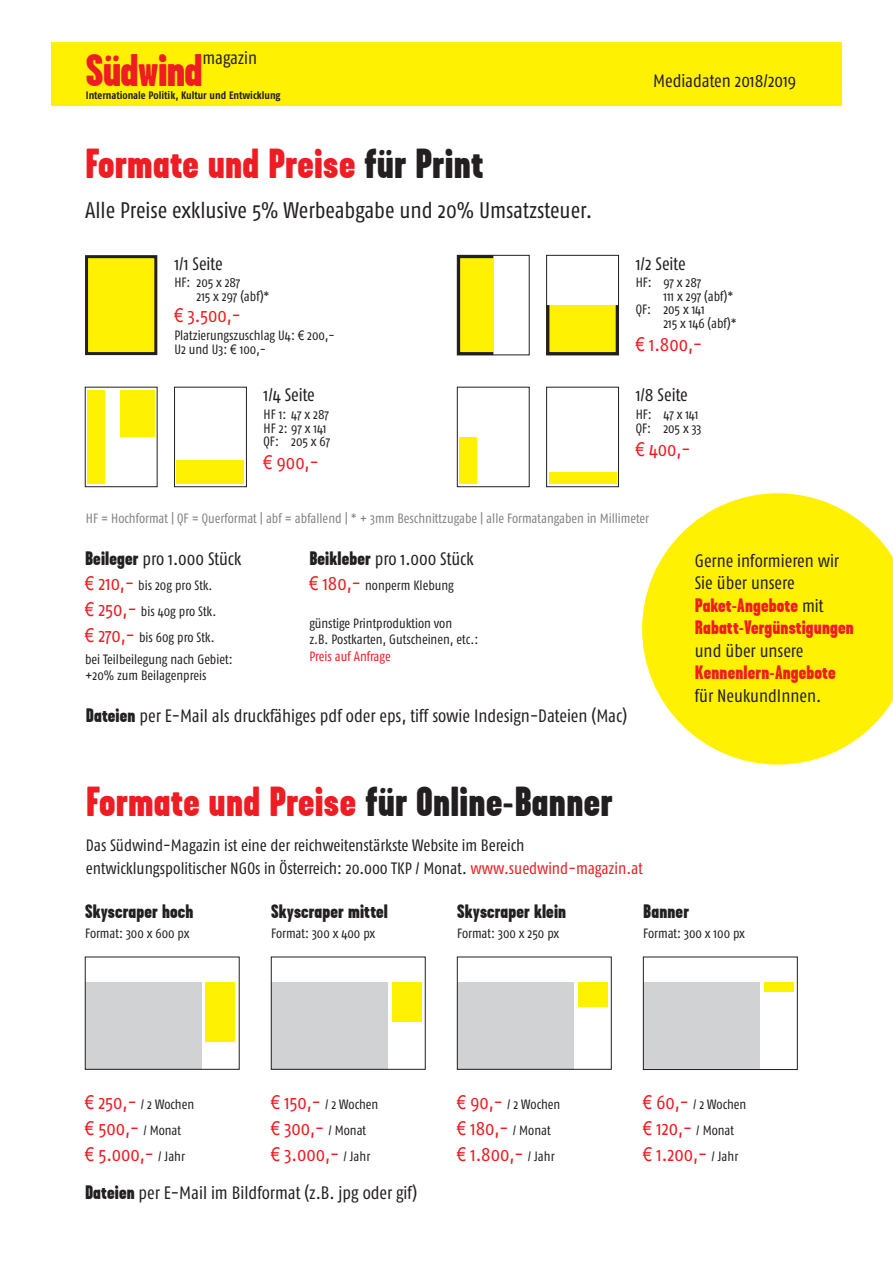
<style>
.page{position:relative;width:893px;height:1263px;background:#fff}
.page>*{position:absolute;margin:0;border:0;box-sizing:border-box;transform-origin:0 0}
.t1{font:900 45.6px "Garage Gothic";letter-spacing:-.02em;color:#ee1d23}
.t2{font:900 42px "Garage Gothic";letter-spacing:.005em;color:#ee1d23}
.t3{font:22.5px "Fago Co";color:#231f20}
.t4{font:19.5px "Fago Co";color:#ee1d23}
.t5{font:900 19.5px/22.5px "Garage Gothic";letter-spacing:.005em;color:#ee1d23}
.t6{font:900 19.5px "Garage Gothic";letter-spacing:.005em;color:#231f20}
.t7{font:18px/22.5px "Fago Co";color:#231f20}
.t8{font:17.85px "Fago Co";letter-spacing:-.01em;color:#231f20}
.t9{font:16.5px/22.5px "Fago Co";color:#231f20}
.t10{font:13.5px/26.1px "Fago Co";color:#231f20}
.t11{font:13.5px "Fago Co";color:#808285}
.t12{font:13.5px "Fago Co";color:#ee1d23}
.t13{font:700 10.8px "Fago Co";letter-spacing:-.005em;color:#231f20}
.s1{color:#231f20}
.s2{font-family:"Arial Narrow"}
.s3{font-family:"Garage Gothic";font-weight:900;font-size:19.5px}
.s4{font-family:"Arial Narrow";font-size:19.5px;color:#ee1d23}
.s5{font-size:19.5px;color:#ee1d23}
.s6{font-family:"Fago Co";font-weight:400;font-size:18px;color:#231f20}
.s7{color:#ee1d23}
.s8{font-size:13.5px;color:#231f20}
</style>
<div class="page">
<div style="left:51px;top:43px;width:791px;height:63px;background:#fff101"></div>
<svg style="left:85px;top:255px;width:73px;height:101px;background:#e1d40a"></svg>
<svg style="left:461px;top:255px;width:69px;height:100px"></svg>
<div style="left:457px;top:255px;width:38px;height:100px;border:3px solid #231f20"></div>
<svg style="left:546px;top:255px;width:73px;height:96px"></svg>
<div style="left:546px;top:304px;width:73px;height:51px;border:3px solid #231f20"></div>
<svg style="left:85px;top:387px;width:73px;height:100px"></svg>
<div style="left:87px;top:390px;width:17px;height:94px;background:#fff101"></div>
<div style="left:121px;top:390px;width:34px;height:47px;background:#fff101"></div>
<svg style="left:174px;top:387px;width:73px;height:100px"></svg>
<div style="left:177px;top:460px;width:67px;height:24px;background:#fff101"></div>
<svg style="left:457px;top:387px;width:73px;height:100px"></svg>
<div style="left:459px;top:437px;width:17px;height:47px;background:#fff101"></div>
<svg style="left:546px;top:387px;width:73px;height:100px"></svg>
<div style="left:549px;top:472px;width:67px;height:12px;background:#fff101"></div>
<svg style="left:642px;top:493px;width:251px;height:272px;fill:#fff101"></svg>
<svg style="left:85px;top:957px;width:155px;height:113px"></svg>
<svg style="left:271px;top:957px;width:155px;height:113px"></svg>
<svg style="left:457px;top:957px;width:155px;height:113px"></svg>
<svg style="left:643px;top:957px;width:155px;height:113px"></svg>
<h1 class="t1" style="left:86px;top:46px;width:118px">Südwind</h1>
<h3 class="t8" style="left:203px;top:48px;width:56px">magazin</h3>
<p class="t13" style="left:86px;top:89px;width:196px">Internationale Politik, Kultur und Entwicklung</p>
<h2 class="t2" style="left:85px;top:141px;width:400px">Formate und Preise <span class="s1">für Print</span></h2>
<h3 class="t3" style="left:85px;top:197px;width:509px">Alle Preise exklusive 5% Werbeabgabe und 20% Umsatzsteuer.</h3>
<h3 class="t7" style="left:174px;top:252px;width:50px">1/1 Seite</h3>
<p class="t10" style="left:196px;top:276px;width:74px;line-height:13.5px;text-indent:-22px">HF: 205 x 287<br>215 x 297 (abf)*</p>
<h3 class="t4" style="left:174px;top:304px;width:68px"><span class="s2">€</span> 3.500,-</h3>
<p class="t10" style="left:174px;top:329px;width:162px;line-height:13.5px">Platzierungszuschlag U4: <span class="s2">€</span> 200,-<br>U2 und U3: <span class="s2">€</span> 100,-</p>
<h3 class="t7" style="left:264px;top:384px;width:53px">1/4 Seite</h3>
<p class="t10" style="left:264px;top:408px;width:68px;line-height:13.5px">HF 1: 47 x 287<br>HF 2: 97 x 141<br>QF: 205 x 67</p>
<h3 class="t4" style="left:264px;top:451px;width:57px"><span class="s2">€</span> 900,-</h3>
<h3 class="t7" style="left:653px;top:69px;width:145px">Mediadaten 2018/2019</h3>
<h3 class="t7" style="left:636px;top:252px;width:51px">1/2 Seite</h3>
<p class="t10" style="left:636px;top:269px;width:67px">HF: 97 x 287</p>
<p class="t10" style="left:663px;top:283px;width:71px">111 x 297 (abf)*</p>
<p class="t10" style="left:636px;top:296px;width:70px">QF: 205 x 141</p>
<p class="t10" style="left:663px;top:310px;width:75px">215 x 146 (abf)*</p>
<h3 class="t4" style="left:636px;top:333px;width:68px"><span class="s2">€</span> 1.800,-</h3>
<h3 class="t7" style="left:636px;top:384px;width:54px">1/8 Seite</h3>
<p class="t10" style="left:636px;top:408px;width:67px;line-height:13.5px">HF: 47 x 141<br>QF: 205 x 33</p>
<h3 class="t4" style="left:636px;top:438px;width:56px"><span class="s2">€</span> 400,-</h3>
<p class="t11" style="left:86px;top:511px;width:565px">HF = Hochformat | QF = Querformat | abf = abfallend | * + 3mm Beschnittzugabe | alle Formatangaben in Millimeter</p>
<h3 class="t7" style="left:85px;top:547px;width:158px"><span class="s3">Beileger</span> pro 1.000 Stück</h3>
<p class="t10" style="left:85px;top:572px;width:133px"><span class="s4">€</span> <span class="s5">210,-</span> bis 20g pro Stk. <span class="s4">€</span> <span class="s5">250,-</span> bis 40g pro Stk. <span class="s4">€</span> <span class="s5">270,-</span> bis 60g pro Stk.</p>
<p class="t10" style="left:85px;top:651px;width:149px;line-height:16.5px">bei Teilbeilegung nach Gebiet: +20% zum Beilagenpreis</p>
<h3 class="t7" style="left:309px;top:547px;width:166px"><span class="s3">Beikleber</span> pro 1.000 Stück</h3>
<p class="t10" style="left:309px;top:572px;width:146px"><span class="s4">€</span> <span class="s5">180,-</span> nonperm Klebung</p>
<p class="t10" style="left:309px;top:615px;width:170px;line-height:16.5px">günstige Printproduktion von<br>z.B. Postkarten, Gutscheinen, etc.:</p>
<p class="t12" style="left:309px;top:648px;width:83px">Preis auf Anfrage</p>
<h3 class="t7" style="left:86px;top:704px;width:543px"><span class="s3">Dateien</span> per E-Mail als druckfähiges pdf oder eps, tiff sowie Indesign-Dateien (Mac)</h3>
<h3 class="t7" style="left:695px;top:549px;width:146px">Gerne informieren wir<br>Sie über unsere</h3>
<h3 class="t5" style="left:695px;top:594px;width:161px">Paket-Angebote <span class="s6">mit<br></span>Rabatt-Vergünstigungen</h3>
<h3 class="t7" style="left:695px;top:639px;width:110px">und über unsere</h3>
<h3 class="t5" style="left:695px;top:661px;width:142px">Kennenlern-Angebote</h3>
<h3 class="t7" style="left:695px;top:684px;width:128px">für NeukundInnen.</h3>
<h2 class="t2" style="left:86px;top:778px;width:528px">Formate und Preise <span class="s1">für Online-Banner</span></h2>
<p class="t9" style="left:86px;top:834px;width:558px">Das Südwind-Magazin ist eine der reichweitenstärkste Website im Bereich entwicklungspolitischer NGOs in Österreich: 20.000 TKP / Monat. <span class="s7">www.suedwind-magazin.at</span></p>
<h3 class="t6" style="left:85px;top:901px;width:110px">Skyscraper hoch</h3>
<p class="t10" style="left:85px;top:920px;width:106px">Format: 300 x 600 px</p>
<h3 class="t6" style="left:271px;top:901px;width:118px">Skyscraper mittel</h3>
<p class="t10" style="left:271px;top:920px;width:106px">Format: 300 x 400 px</p>
<h3 class="t6" style="left:457px;top:901px;width:111px">Skyscraper klein</h3>
<p class="t10" style="left:457px;top:920px;width:104px">Format: 300 x 250 px</p>
<h3 class="t6" style="left:643px;top:901px;width:47px">Banner</h3>
<p class="t10" style="left:643px;top:920px;width:103px">Format: 300 x 100 px</p>
<p class="t10" style="left:85px;top:1090px;width:111px"><span class="s4">€</span> <span class="s5">250,-</span> / 2 Wochen <span class="s4">€</span> <span class="s5">500,-</span> / Monat</p>
<h3 class="t4" style="left:85px;top:1143px;width:101px"><span class="s2">€</span> 5.000,- <span class="s8">/ Jahr</span></h3>
<p class="t10" style="left:271px;top:1090px;width:109px"><span class="s4">€</span> <span class="s5">150,-</span> / 2 Wochen <span class="s4">€</span> <span class="s5">300,-</span> / Monat</p>
<h3 class="t4" style="left:271px;top:1143px;width:101px"><span class="s2">€</span> 3.000,- <span class="s8">/ Jahr</span></h3>
<h3 class="t7" style="left:85px;top:1182px;width:334px"><span class="s3">Dateien</span> per E-Mail im Bildformat (z.B. jpg oder gif)</h3>
<p class="t10" style="left:457px;top:1090px;width:105px"><span class="s4">€</span> <span class="s5">90,-</span> / 2 Wochen <span class="s4">€</span> <span class="s5">180,-</span> / Monat</p>
<h3 class="t4" style="left:457px;top:1143px;width:99px"><span class="s2">€</span> 1.800,- <span class="s8">/ Jahr</span></h3>
<p class="t10" style="left:643px;top:1090px;width:105px"><span class="s4">€</span> <span class="s5">60,-</span> / 2 Wochen <span class="s4">€</span> <span class="s5">120,-</span> / Monat</p>
<h3 class="t4" style="left:643px;top:1143px;width:97px"><span class="s2">€</span> 1.200,- <span class="s8">/ Jahr</span></h3>
</div>
